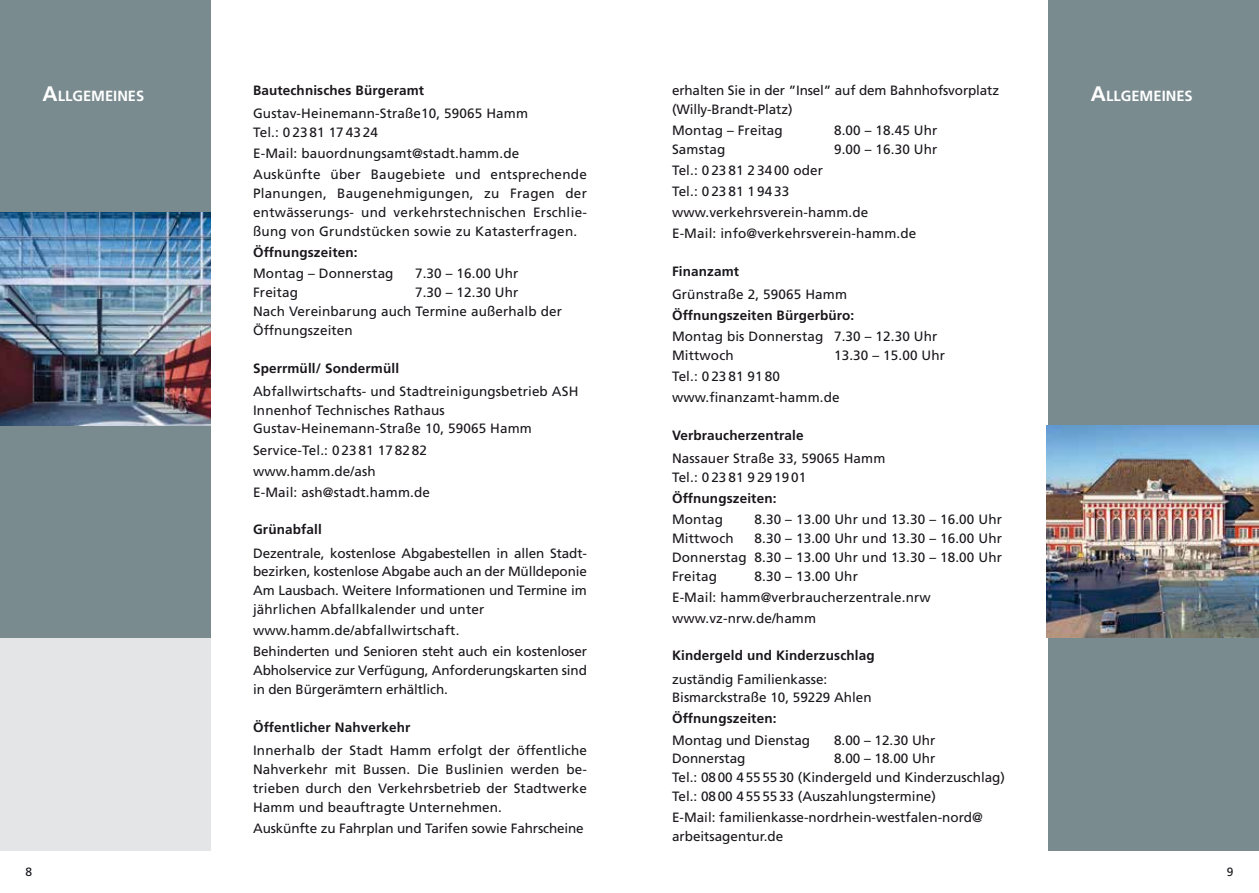
<style>
.page{position:relative;width:1259px;height:893px;background:#fff}
.page>*{position:absolute;margin:0;border:0;box-sizing:border-box;transform-origin:0 0}
.t1{font:700 14.7px "Frutiger";color:#fff}
.t2{font:13.5px/18.9px "Frutiger";letter-spacing:.01em;color:#1a171c}
.t3{font:13.5px/18.9px "Frutiger";letter-spacing:-.01em;color:#1a171c}
.t4{font:700 13.5px "Frutiger";letter-spacing:.01em;color:#1a171c}
.t5{font:12px "Frutiger";color:#1a171c}
.s1{font-size:21px}
</style>
<div class="page">
<div style="left:0;top:0;width:210px;height:850px;background:#7a8b8f"></div>
<div style="left:1048px;top:0;width:211px;height:850px;background:#7a8b8f"></div>
<div style="left:0;top:638px;width:210px;height:212px;background:#e3e5e6"></div>
<img style="left:0;top:213px;width:210px;height:212px">
<img style="left:1046px;top:425px;width:213px;height:213px">
<p class="t3" style="left:672px;top:81px;width:328px">erhalten Sie in der ”Insel” auf dem Bahnhofsvorplatz (Willy-Brandt-Platz)</p>
<p class="t2" style="left:672px;top:121px;width:112px">Montag – Freitag</p>
<p class="t2" style="left:834px;top:121px;width:105px">8.00 – 18.45 Uhr</p>
<p class="t2" style="left:672px;top:140px;width:55px">Samstag</p>
<p class="t2" style="left:834px;top:140px;width:105px">9.00 – 16.30 Uhr</p>
<p class="t2" style="left:672px;top:160px;width:246px;line-height:21px">Tel.: 0 23 81 2 34 00 oder<br>Tel.: 0 23 81 1 94 33 www.verkehrsverein-hamm.de<br>E-Mail: info@verkehrsverein-hamm.de</p>
<p class="t4" style="left:672px;top:263px;width:69px">Finanzamt</p>
<p class="t2" style="left:672px;top:285px;width:176px">Grünstraße 2, 59065 Hamm</p>
<p class="t4" style="left:672px;top:307px;width:184px">Öffnungszeiten Bürgerbüro:</p>
<p class="t2" style="left:672px;top:327px;width:267px">Montag bis Donnerstag 7.30 – 12.30 Uhr<br>Mittwoch</p>
<p class="t4" style="left:253px;top:83px;width:173px">Bautechnisches Bürgeramt</p>
<p class="t2" style="left:253px;top:104px;width:276px">Gustav-Heinemann-Straße10, 59065 Hamm<br>Tel.: 0 23 81 17 43 24</p>
<p class="t2" style="left:253px;top:143px;width:335px;line-height:21px">E-Mail: bauordnungsamt@stadt.hamm.de<br>Auskünfte über Baugebiete und entsprechende</p>
<p class="t2" style="left:253px;top:184px;width:335px;text-align:justify">Planungen, Baugenehmigungen, zu Fragen der entwässerungs- und verkehrstechnischen Erschlie&shy;ßung von Grundstücken sowie zu Katasterfragen.</p>
<p class="t4" style="left:253px;top:244px;width:106px">Öffnungszeiten:</p>
<p class="t2" style="left:253px;top:264px;width:142px">Montag – Donnerstag</p>
<p class="t2" style="left:415px;top:264px;width:105px">7.30 – 16.00 Uhr</p>
<p class="t2" style="left:253px;top:283px;width:47px">Freitag</p>
<p class="t1" style="left:43px;top:87px;width:103px"><span class="s1">A</span>LLGEMEINES</p>
<p class="t1" style="left:1091px;top:87px;width:103px"><span class="s1">A</span>LLGEMEINES</p>
<p class="t2" style="left:253px;top:283px;width:310px;text-indent:162px">7.30 – 12.30 Uhr<br>Nach Vereinbarung auch Termine außerhalb der<br>Öffnungszeiten</p>
<p class="t4" style="left:253px;top:360px;width:147px">Sperrmüll/ Sondermüll</p>
<p class="t2" style="left:253px;top:382px;width:327px">Abfallwirtschafts- und Stadtreinigungsbetrieb ASH<br>Innenhof Technisches Rathaus<br>Gustav-Heinemann-Straße 10, 59065 Hamm</p>
<p class="t2" style="left:253px;top:439px;width:178px;line-height:21px">Service-Tel.: 0 23 81 17 82 82 www.hamm.de/ash<br>E-Mail: ash@stadt.hamm.de</p>
<p class="t4" style="left:253px;top:522px;width:70px">Grünabfall</p>
<p class="t2" style="left:253px;top:543px;width:335px;text-align:justify">Dezentrale, kostenlose Abgabestellen in allen Stadt&shy;bezirken, kostenlose Abgabe auch an der Mülldeponie Am Lausbach. Weitere Informationen und Termine im jährlichen Abfallkalender und unter</p>
<p class="t3" style="left:253px;top:620px;width:335px;line-height:21px">www.hamm.de/abfallwirtschaft.<br>Behinderten und Senioren steht auch ein kostenloser</p>
<p class="t3" style="left:253px;top:661px;width:335px">Abholservice zur Verfügung, Anforderungskarten sind in den Bürgerämtern erhältlich.</p>
<p class="t4" style="left:253px;top:719px;width:159px">Öffentlicher Nahverkehr</p>
<p class="t2" style="left:253px;top:741px;width:335px;text-align:justify">Innerhalb der Stadt Hamm erfolgt der öffentliche Nahverkehr mit Bussen. Die Buslinien werden be&shy;trieben durch den Verkehrsbetrieb der Stadtwerke Hamm und beauftragte Unternehmen.</p>
<p class="t3" style="left:253px;top:819px;width:332px">Auskünfte zu Fahrplan und Tarifen sowie Fahrscheine</p>
<p class="t2" style="left:834px;top:346px;width:112px">13.30 – 15.00 Uhr</p>
<p class="t2" style="left:672px;top:366px;width:169px;line-height:21px">Tel.: 0 23 81 91 80 www.finanzamt-hamm.de</p>
<p class="t4" style="left:672px;top:427px;width:133px">Verbraucherzentrale</p>
<p class="t2" style="left:672px;top:449px;width:215px">Nassauer Straße 33, 59065 Hamm<br>Tel.: 0 23 81 9 29 19 01</p>
<p class="t4" style="left:672px;top:490px;width:106px">Öffnungszeiten:</p>
<p class="t2" style="left:672px;top:510px;width:52px">Montag</p>
<p class="t2" style="left:754px;top:510px;width:249px">8.30 – 13.00 Uhr und 13.30 – 16.00 Uhr</p>
<p class="t2" style="left:672px;top:529px;width:63px">Mittwoch</p>
<p class="t2" style="left:672px;top:529px;width:331px;text-align:justify;text-indent:82px">8.30 – 13.00 Uhr und 13.30 – 16.00 Uhr Donnerstag 8.30 – 13.00 Uhr und 13.30 – 18.00 Uhr Freitag</p>
<p class="t2" style="left:672px;top:565px;width:260px;line-height:21px;text-indent:82px">8.30 – 13.00 Uhr<br>E-Mail: hamm@verbraucherzentrale.nrw www.vz-nrw.de/hamm</p>
<p class="t4" style="left:672px;top:648px;width:204px">Kindergeld und Kinderzuschlag</p>
<p class="t2" style="left:672px;top:669px;width:201px">zuständig Familienkasse:<br>Bismarckstraße 10, 59229 Ahlen</p>
<p class="t4" style="left:672px;top:711px;width:106px">Öffnungszeiten:</p>
<p class="t2" style="left:672px;top:730px;width:140px">Montag und Dienstag</p>
<p class="t2" style="left:834px;top:730px;width:103px">8.00 – 12.30 Uhr</p>
<p class="t2" style="left:672px;top:749px;width:75px">Donnerstag</p>
<p class="t2" style="left:672px;top:749px;width:334px;text-indent:162px">8.00 – 18.00 Uhr<br>Tel.: 0800 4555530 (Kindergeld und Kinderzuschlag)<br>Tel.: 0800 4555533 (Auszahlungstermine)</p>
<p class="t2" style="left:672px;top:808px;width:312px">E-Mail: familienkasse-nordrhein-westfalen-nord@ arbeitsagentur.de</p>
<p class="t5" style="left:26px;top:864px;width:8px">8</p>
<p class="t5" style="left:1226px;top:864px;width:8px">9</p>
</div>
